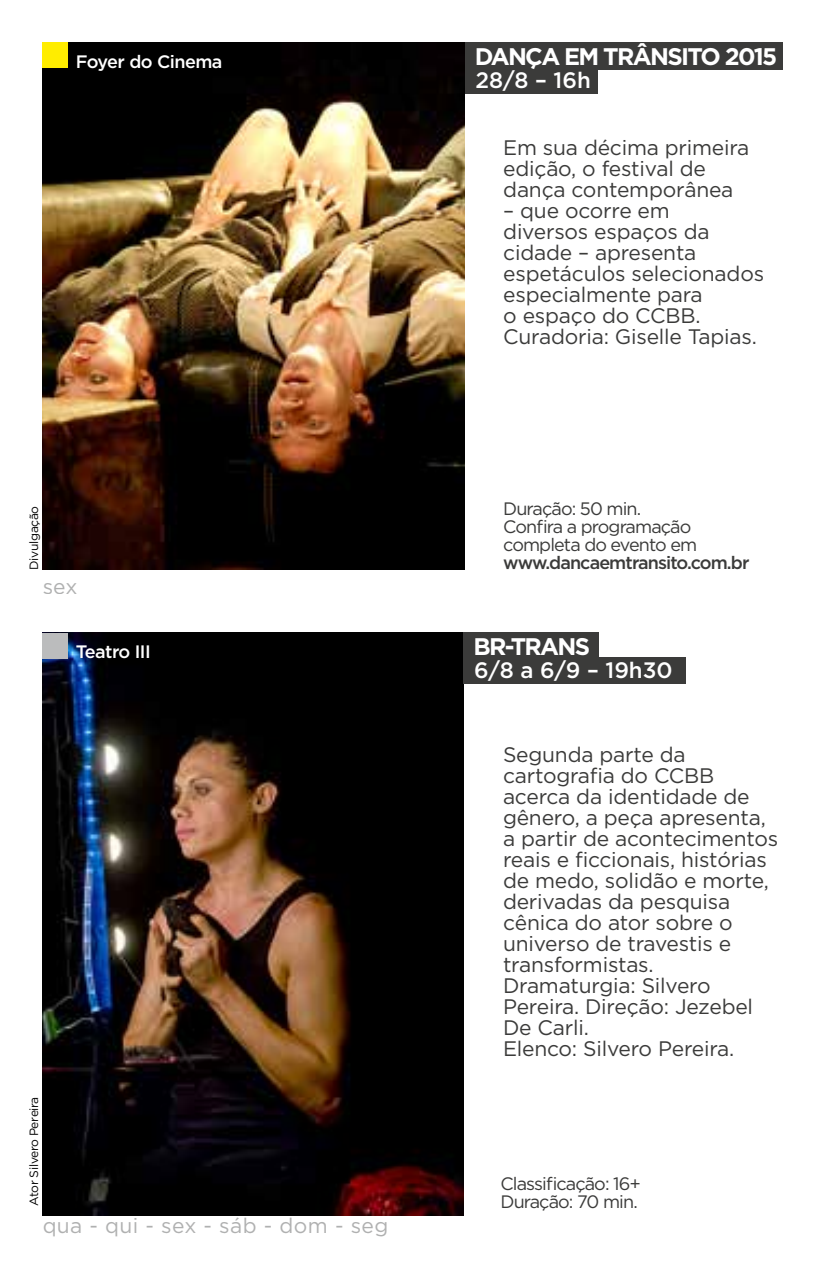
<style>
.page{position:relative;width:825px;height:1276px;background:#fff}
.page>*{position:absolute;margin:0;border:0;box-sizing:border-box;transform-origin:0 0}
.t1{font:700 24px "Gotham";letter-spacing:-.07em;color:#fff}
.t2{font:500 22.2px "Gotham";color:#fff}
.t3{font:21px/21px "Gotham";letter-spacing:-.01em;color:#3b3b3a}
.t4{font:21px "Gotham";letter-spacing:.02em;color:#9c9d9d}
.t5{font:18px/18px "Gotham";letter-spacing:-.05em;color:#3b3b3a}
.t6{font:500 18px "Gotham";letter-spacing:-.05em;color:#3b3b3a}
.t7{font:500 18px "Gotham";letter-spacing:-.03em;color:#fff}
.t8{font:12px "Gotham";letter-spacing:-.03em;color:#000}
</style>
<div class="page">
<img style="left:43px;top:632px;width:420px;height:584px">
<img style="left:43px;top:42px;width:422px;height:528px">
<svg style="left:42px;top:633px;width:26px;height:26px"></svg>
<svg style="left:43px;top:42px;width:25px;height:26px"></svg>
<div style="left:463px;top:632px;width:136px;height:28px;background:#3b3b3a"></div>
<div style="left:465px;top:43px;width:317px;height:27px;background:#3b3b3a"></div>
<div style="left:463px;top:657px;width:223px;height:26px;background:#3b3b3a"></div>
<div style="left:465px;top:67px;width:132px;height:26px;background:#3b3b3a"></div>
<p class="t7" style="left:76px;top:51px;width:148px">Foyer do Cinema</p>
<p class="t8" style="left:27px;top:570px;width:65px;rotate:-90deg">Divulgação</p>
<p class="t4" style="left:42px;top:574px;width:37px">sex</p>
<p class="t7" style="left:76px;top:641px;width:76px">Teatro III</p>
<p class="t8" style="left:27px;top:1206px;width:111px;rotate:-90deg">Ator Silvero Pereira</p>
<p class="t4" style="left:42px;top:1214px;width:347px">qua - qui - sex - sáb - dom - seg</p>
<p class="t1" style="left:475px;top:43px;width:304px">DANÇA EM TRÂNSITO 2015</p>
<p class="t2" style="left:475px;top:68px;width:117px">28/8 – 16h</p>
<p class="t3" style="left:503px;top:136px;width:248px">Em sua décima primeira edição, o festival de dança contemporânea</p>
<p class="t3" style="left:503px;top:199px;width:262px">– que ocorre em<br>diversos espaços da cidade – apresenta espetáculos selecionados especialmente para<br>o espaço do CCBB.<br>Curadoria: Giselle Tapias.</p>
<p class="t5" style="left:503px;top:499px;width:195px">Duração: 50 min.<br>Confira a programação completa do evento em</p>
<p class="t6" style="left:503px;top:552px;width:248px">www.dancaemtransito.com.br</p>
<p class="t1" style="left:473px;top:633px;width:118px">BR-TRANS</p>
<p class="t2" style="left:474px;top:658px;width:200px">6/8 a 6/9 – 19h30</p>
<p class="t3" style="left:503px;top:743px;width:277px">Segunda parte da cartografia do CCBB acerca da identidade de gênero, a peça apresenta, a partir de acontecimentos reais e ficcionais, histórias de medo, solidão e morte, derivadas da pesquisa cênica do ator sobre o universo de travestis e transformistas.<br>Dramaturgia: Silvero<br>Pereira. Direção: Jezebel<br>De Carli.<br>Elenco: Silvero Pereira.</p>
<p class="t5" style="left:500px;top:1174px;width:142px">Classificação: 16+<br>Duração: 70 min.</p>
</div>
